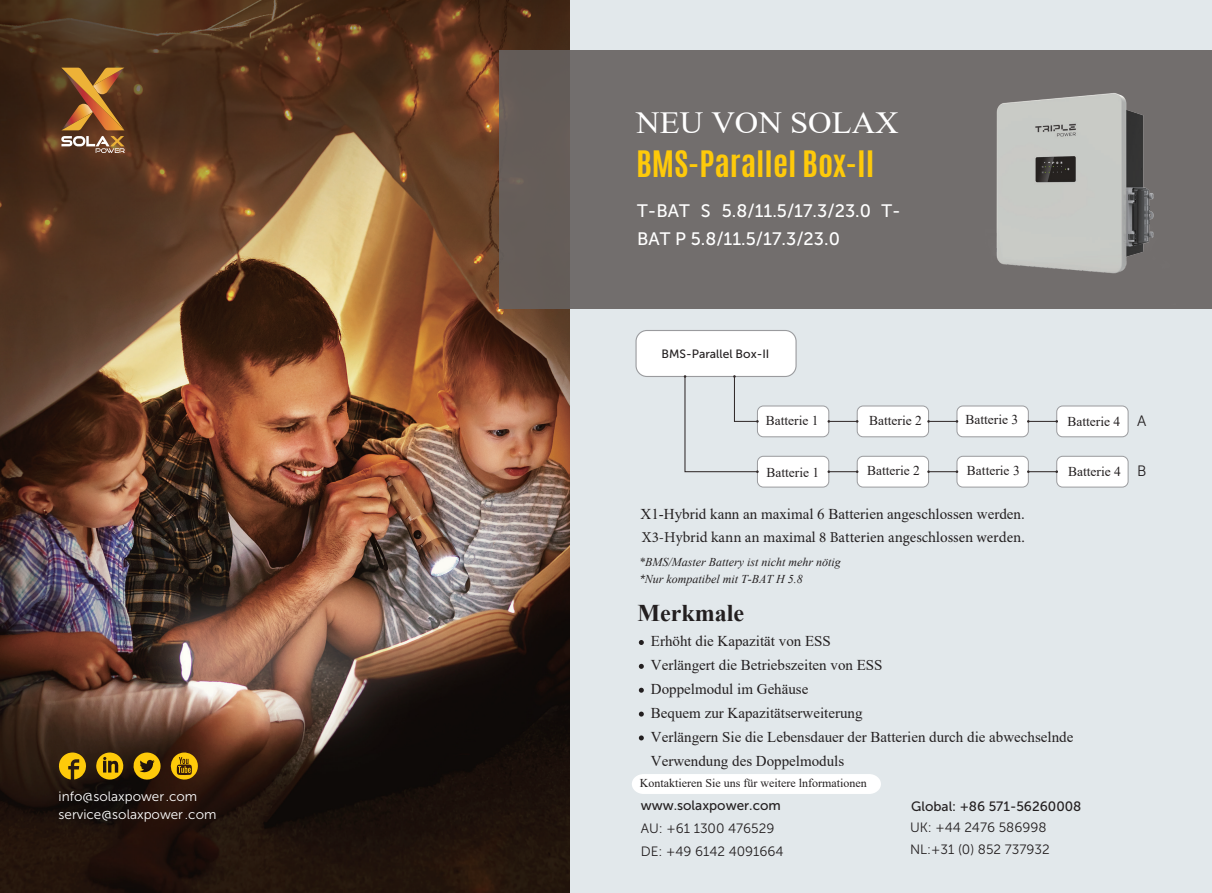
<style>
.page{position:relative;width:1212px;height:893px;background:#fff}
.page>*{position:absolute;margin:0;border:0;box-sizing:border-box;transform-origin:0 0}
.t1{font:30.75px "Times New Roman";color:#fff;scale:1.06 1}
.t2{font:700 30.45px "Antonio";color:#feca0a;scale:1.06 1}
.t3{font:700 24px "Times New Roman";color:#231f20}
.t4{font:18px/27.6px "Museo Sans 500";color:#fff}
.t5{font:15px/24px "Times New Roman";color:#231f20}
.t6{font:15px "Minion Pro";color:#231f20}
.t7{font:15px "Museo Sans 300";color:#231f20}
.t8{font:13.5px "Times New Roman";color:#231f20}
.t9{font:13.5px/22.2px "Museo Sans 300";color:#231f20}
.t10{font:13.5px/17.9px "Museo Sans 300";color:#fff}
.t11{font:13.5px "Museo Sans 500";color:#231f20}
.t12{font:italic 12px/17.1px "Times New Roman";color:#231f20}
.t13{font:12px "Times New Roman";color:#231f20}
.t14{font:12px "Museo Sans 500";color:#231f20}
.s1{font-family:"Museo Sans 300";font-size:15px}
.s2{font-family:"Museo Sans 300"}
</style>
<div class="page">
<div style="left:569px;top:0;width:643px;height:893px;background:#e2e8eb"></div>
<img style="left:0;top:0;width:569px;height:893px">
<div style="left:632px;top:774px;width:249px;height:20px;background:#fff"></div>
<svg style="left:639px;top:640px;width:5px;height:5px"></svg>
<svg style="left:639px;top:664px;width:5px;height:5px"></svg>
<svg style="left:639px;top:688px;width:5px;height:5px"></svg>
<svg style="left:639px;top:712px;width:5px;height:5px"></svg>
<svg style="left:639px;top:735px;width:5px;height:5px"></svg>
<svg style="left:58px;top:752px;width:28px;height:27px"></svg>
<svg style="left:132px;top:752px;width:30px;height:29px"></svg>
<svg style="left:170px;top:752px;width:28px;height:28px"></svg>
<svg style="left:96px;top:752px;width:28px;height:29px"></svg>
<svg style="left:499px;top:50px;width:713px;height:259px;background:#706b6a"></svg>
<img style="left:986px;top:79px;width:190px;height:226px">
<svg style="left:61px;top:68px;width:63px;height:62px;background:#99612b"></svg>
<svg style="left:61px;top:136px;width:64px;height:17px"></svg>
<svg style="left:684px;top:378px;width:436px;height:95px"></svg>
<div style="left:757px;top:456px;width:72px;height:31px;background:#fff;border-radius:6px"></div>
<div style="left:757px;top:456px;width:72px;height:31px;border:1px solid #9a9b9e;border-radius:6px"></div>
<div style="left:857px;top:456px;width:71px;height:31px;background:#fff;border-radius:6px"></div>
<div style="left:857px;top:456px;width:72px;height:31px;border:1px solid #9a9b9e;border-radius:6px"></div>
<div style="left:957px;top:456px;width:71px;height:31px;background:#fff;border-radius:6px"></div>
<div style="left:957px;top:456px;width:71px;height:31px;border:1px solid #9a9b9e;border-radius:6px"></div>
<div style="left:1057px;top:456px;width:71px;height:31px;background:#fff;border-radius:6px"></div>
<div style="left:1056px;top:456px;width:72px;height:31px;border:1px solid #9a9b9e;border-radius:6px"></div>
<div style="left:757px;top:406px;width:72px;height:31px;background:#fff;border-radius:6px"></div>
<div style="left:757px;top:406px;width:72px;height:31px;border:1px solid #9a9b9e;border-radius:6px"></div>
<div style="left:857px;top:406px;width:71px;height:31px;background:#fff;border-radius:6px"></div>
<div style="left:857px;top:406px;width:72px;height:31px;border:1px solid #9a9b9e;border-radius:6px"></div>
<div style="left:957px;top:406px;width:71px;height:31px;background:#fff;border-radius:6px"></div>
<div style="left:957px;top:406px;width:71px;height:31px;border:1px solid #9a9b9e;border-radius:6px"></div>
<div style="left:1057px;top:406px;width:71px;height:31px;background:#fff;border-radius:6px"></div>
<div style="left:1056px;top:406px;width:72px;height:31px;border:1px solid #9a9b9e;border-radius:6px"></div>
<div style="left:636px;top:330px;width:160px;height:46px;background:#fff;border-radius:11px"></div>
<div style="left:635px;top:330px;width:162px;height:47px;border:1px solid #9a9b9e;border-radius:11px"></div>
<svg style="left:733px;top:364px;width:374px;height:59px"></svg>
<p class="t10" style="left:59px;top:788px;width:159px">info@solaxpower.com service@solaxpower .com</p>
<h1 class="t1" style="left:636px;top:101px;width:249px">NEU VON SOLAX</h1>
<h2 class="t2" style="left:636px;top:141px;width:226px">BMS-Parallel Box-II</h2>
<p class="t4" style="left:637px;top:197px;width:265px">T-BAT S 5.8/11.5/17.3/23.0 T-<br>BAT P 5.8/11.5/17.3/23.0</p>
<p class="t14" style="left:662px;top:347px;width:109px">BMS-Parallel Box-II</p>
<p class="t8" style="left:766px;top:411px;width:54px">Batterie 1</p>
<p class="t8" style="left:869px;top:411px;width:54px">Batterie 2</p>
<p class="t8" style="left:965px;top:410px;width:54px">Batterie 3</p>
<p class="t8" style="left:1067px;top:412px;width:80px">Batterie 4 <span class="s1">A</span></p>
<p class="t7" style="left:1137px;top:463px;width:11px">B</p>
<p class="t8" style="left:766px;top:463px;width:54px">Batterie 1</p>
<p class="t8" style="left:867px;top:461px;width:54px">Batterie 2</p>
<p class="t8" style="left:967px;top:461px;width:54px">Batterie 3</p>
<p class="t8" style="left:1068px;top:462px;width:54px">Batterie 4</p>
<p class="t5" style="left:641px;top:501px;width:386px">X1-Hybrid kann an maximal 6 Batterien angeschlossen werden.</p>
<p class="t6" style="left:642px;top:528px;width:384px">X3-Hybrid kann an maximal 8 Batterien angeschlossen werden.</p>
<p class="t12" style="left:639px;top:554px;width:203px">*BMS/Master Battery ist nicht mehr nötig <span class="s2">*</span>Nur kompatibel mit T-BAT H 5.8</p>
<h3 class="t3" style="left:638px;top:596px;width:108px">Merkmale</h3>
<p class="t5" style="left:651px;top:629px;width:424px">Erhöht die Kapazität von ESS<br>Verlängert die Betriebszeiten von ESS<br>Doppelmodul im Gehäuse<br>Bequem zur Kapazitätserweiterung<br>Verlängern Sie die Lebensdauer der Batterien durch die abwechselnde Verwendung des Doppelmoduls</p>
<p class="t13" style="left:640px;top:775px;width:228px">Kontaktieren Sie uns für weitere lnformationen</p>
<p class="t11" style="left:641px;top:798px;width:142px">www.solaxpower.com</p>
<p class="t9" style="left:641px;top:817px;width:144px;line-height:22.6px">AU: +61 1300 476529<br>DE: +49 6142 4091664</p>
<p class="t11" style="left:911px;top:799px;width:172px">Global: +86 571-56260008</p>
<p class="t9" style="left:910px;top:816px;width:141px">UK: +44 2476 586998<br>NL:+31 (0) 852 737932</p>
</div>
